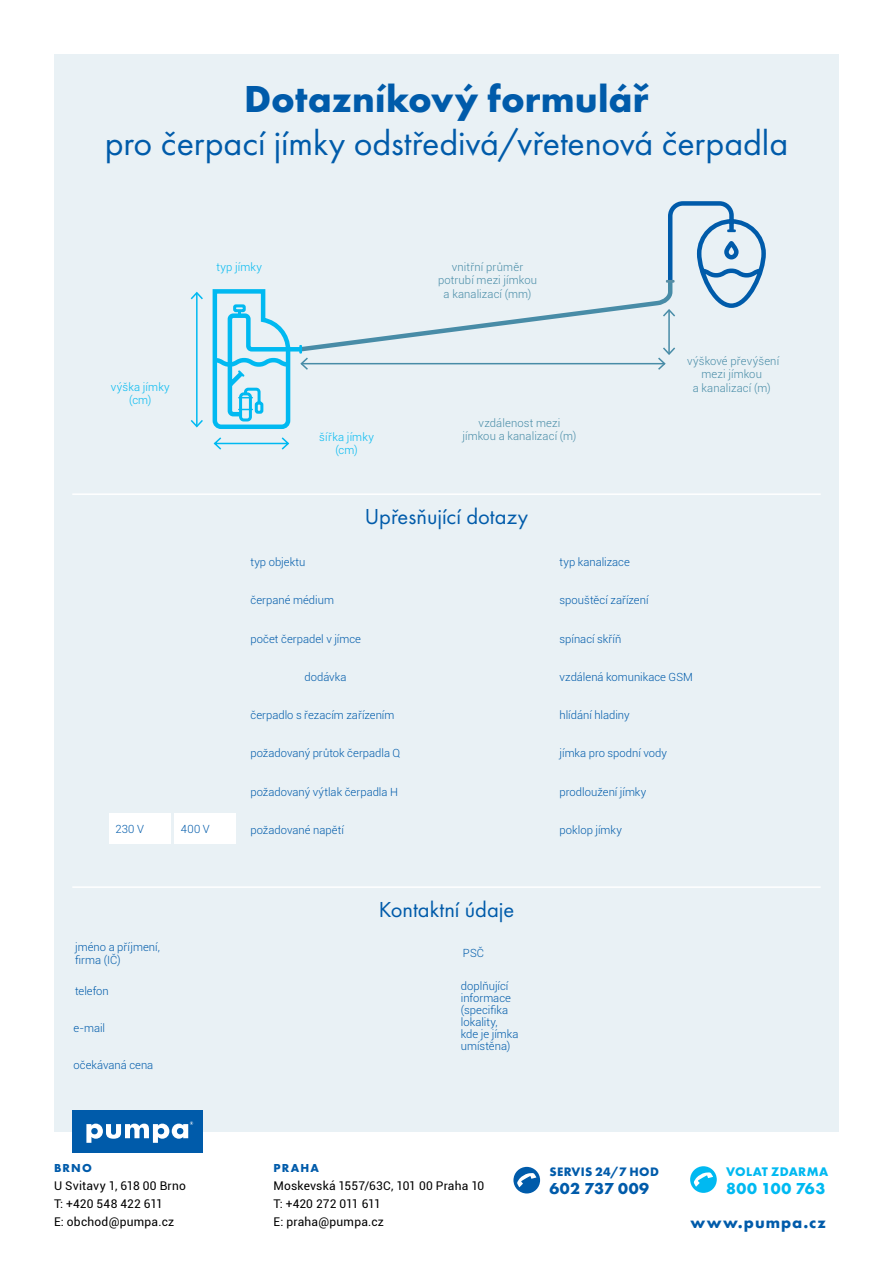
<style>
.page{position:relative;width:893px;height:1263px;background:#fff}
.page>*{position:absolute;margin:0;border:0;box-sizing:border-box;transform-origin:0 0}
.t1{font:700 39px "Futura PT";color:#005baa}
.t2{font:36px "Futura PT";letter-spacing:-.005em;color:#005baa}
.t3{font:22.5px "Futura PT";color:#005baa}
.t4{font:700 16.5px "Futura PT";letter-spacing:.055em;color:#005baa}
.t5{font:700 16.5px "Futura PT";letter-spacing:.03em;color:#005baa}
.t6{font:700 16.5px "Futura PT";letter-spacing:.03em;color:#00b9f1}
.t7{font:700 12.9px "Futura PT";letter-spacing:.025em;color:#00b9f1}
.t8{font:700 12.75px "Futura PT";letter-spacing:.025em;color:#005baa}
.t9{font:12px/18px "Roboto";letter-spacing:.015em;color:#000}
.t10{font:700 12px "Futura PT";letter-spacing:.095em;color:#005baa}
.t11{font:300 11.25px/12px "Roboto";color:#005baa}
.t12{font:300 11.25px/13.5px "Roboto";letter-spacing:.01em;color:#488ca7;text-align:center}
.t13{font:300 11.25px/13.5px "Roboto";letter-spacing:.015em;color:#00b9f1;text-align:center}
</style>
<div class="page">
<div style="left:54px;top:54px;width:785px;height:1077px;background:#e9f1f5"></div>
<hr style="left:72px;top:493px;width:749px;height:2px;background:#fff">
<hr style="left:72px;top:886px;width:749px;height:2px;background:#fff">
<svg style="left:513px;top:1167px;width:27px;height:26px"></svg>
<svg style="left:690px;top:1166px;width:27px;height:27px"></svg>
<div style="left:72px;top:1110px;width:131px;height:42px;background:#005baa"></div>
<svg style="left:86px;top:1121px;width:107px;height:22px"></svg>
<svg style="left:190px;top:201px;width:576px;height:249px"></svg>
<div style="left:109px;top:813px;width:61px;height:31px;background:#fff"></div>
<div style="left:174px;top:813px;width:62px;height:31px;background:#fff"></div>
<h1 class="t1" style="left:244px;top:74px;width:406px">Dotazníkový formulář</h1>
<h2 class="t2" style="left:105px;top:122px;width:685px">pro čerpací jímky odstředivá/vřetenová čerpadla</h2>
<p class="t13" style="left:111px;top:380px;width:60px">výška jímky (cm)</p>
<p class="t13" style="left:216px;top:260px;width:47px">typ jímky</p>
<p class="t13" style="left:319px;top:430px;width:56px">šířka jímky (cm)</p>
<p class="t12" style="left:438px;top:260px;width:100px">vnitřní průměr potrubí mezi jímkou a kanalizací (mm)</p>
<p class="t12" style="left:462px;top:416px;width:115px">vzdálenost mezi jímkou a kanalizací (m)</p>
<h3 class="t3" style="left:365px;top:503px;width:165px">Upřesňující dotazy</h3>
<p class="t12" style="left:687px;top:354px;width:94px">výškové převýšení mezi jímkou<br>a kanalizací (m)</p>
<p class="t11" style="left:250px;top:556px;width:57px">typ objektu</p>
<p class="t11" style="left:250px;top:594px;width:85px">čerpané médium</p>
<p class="t11" style="left:250px;top:632px;width:112px">počet čerpadel v jímce</p>
<p class="t11" style="left:304px;top:670px;width:44px">dodávka</p>
<p class="t11" style="left:250px;top:709px;width:145px">čerpadlo s řezacím zařízením</p>
<p class="t11" style="left:250px;top:747px;width:151px">požadovaný průtok čerpadla Q</p>
<p class="t11" style="left:250px;top:785px;width:149px">požadovaný výtlak čerpadla H</p>
<p class="t11" style="left:250px;top:823px;width:95px">požadované napětí</p>
<p class="t11" style="left:560px;top:556px;width:72px">typ kanalizace</p>
<p class="t11" style="left:560px;top:594px;width:90px">spouštěcí zařízení</p>
<p class="t11" style="left:560px;top:632px;width:63px">spínací skříň</p>
<p class="t11" style="left:560px;top:670px;width:135px">vzdálená komunikace GSM</p>
<p class="t11" style="left:560px;top:709px;width:71px">hlídání hladiny</p>
<p class="t11" style="left:560px;top:747px;width:109px">jímka pro spodní vody</p>
<p class="t11" style="left:560px;top:785px;width:88px">prodloužení jímky</p>
<p class="t11" style="left:116px;top:823px;width:30px">230 V</p>
<p class="t11" style="left:181px;top:823px;width:30px">400 V</p>
<p class="t11" style="left:560px;top:823px;width:64px">poklop jímky</p>
<p class="t11" style="left:75px;top:940px;width:86px;line-height:13.5px">jméno a příjmení, firma (IČ)</p>
<p class="t11" style="left:75px;top:984px;width:35px">telefon</p>
<p class="t11" style="left:73px;top:1021px;width:33px">e-mail</p>
<p class="t11" style="left:73px;top:1058px;width:81px">očekávaná cena</p>
<p class="t10" style="left:54px;top:1160px;width:39px">BRNO</p>
<p class="t9" style="left:54px;top:1176px;width:133px">U Svitavy 1, 618 00 Brno<br>T: +420 548 422 611<br>E: obchod@pumpa.cz</p>
<h3 class="t3" style="left:379px;top:896px;width:137px">Kontaktní údaje</h3>
<p class="t11" style="left:463px;top:947px;width:23px">PSČ</p>
<p class="t11" style="left:461px;top:979px;width:59px">doplňující informace (specifika lokality,<br>kde je jímka umístěna)</p>
<p class="t10" style="left:274px;top:1160px;width:47px">PRAHA</p>
<p class="t9" style="left:274px;top:1176px;width:212px">Moskevská 1557/63C, 101 00 Praha 10<br>T: +420 272 011 611<br>E: praha@pumpa.cz</p>
<p class="t8" style="left:549px;top:1163px;width:111px">SERVIS 24/7 HOD</p>
<h3 class="t5" style="left:549px;top:1177px;width:101px">602 737 009</h3>
<p class="t7" style="left:726px;top:1163px;width:104px">VOLAT ZDARMA</p>
<h3 class="t6" style="left:726px;top:1178px;width:101px">800 100 763</h3>
<h3 class="t4" style="left:690px;top:1212px;width:137px">www.pumpa.cz</h3>
</div>
